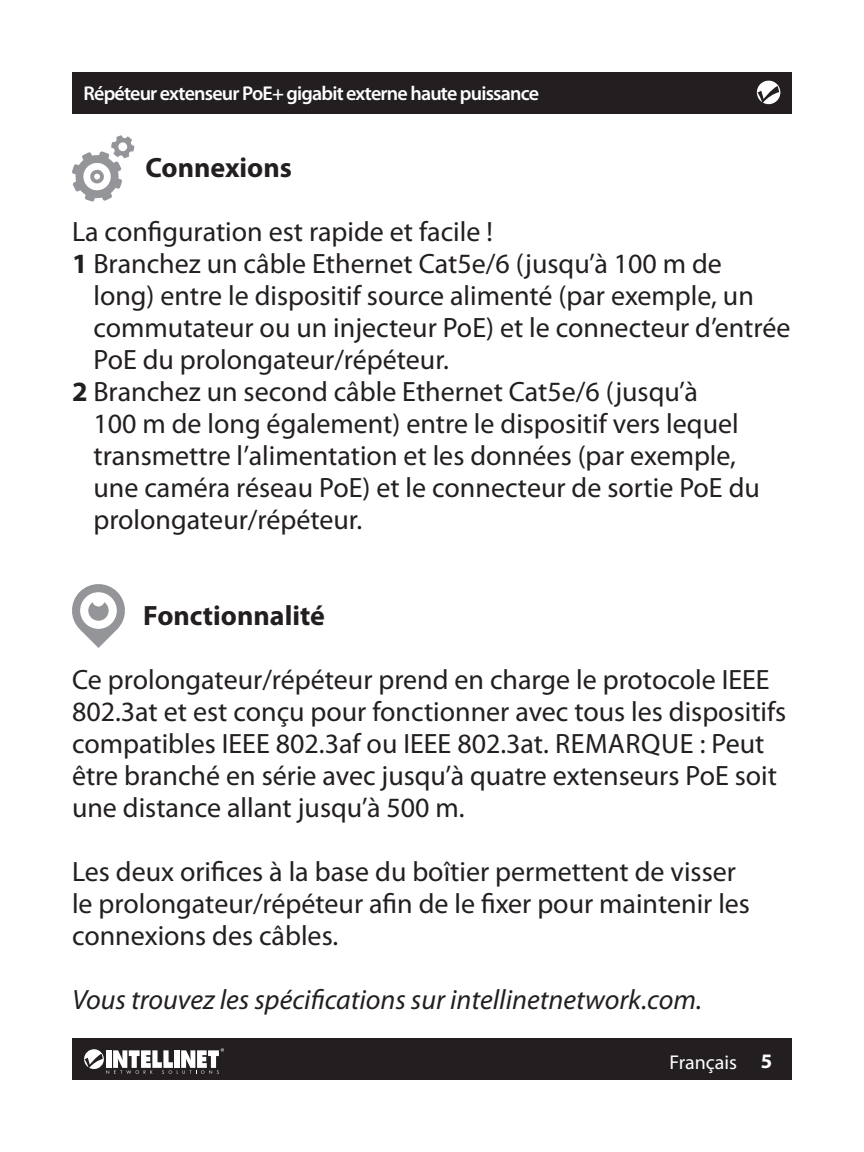
<style>
.page{position:relative;width:864px;height:1152px;background:#fff}
.page>*{position:absolute;margin:0;border:0;box-sizing:border-box;transform-origin:0 0}
.t1{font:28px/32px "Myriad Pro";color:#231f20}
.t2{font:italic 28px "Myriad Pro";color:#231f20}
.t3{font:700 28px "Myriad Pro";color:#231f20}
.t4{font:700 20.8px "Myriad Pro";color:#fff}
.t5{font:600 20px "Myriad Pro";letter-spacing:-.04em;color:#fff}
.t6{font:20px "Myriad Pro";color:#fff}
.s1{font-weight:700}
</style>
<div class="page">
<div style="left:72px;top:72px;width:720px;height:41px;background:#231f20"></div>
<svg style="left:757px;top:81px;width:23px;height:23px"></svg>
<div style="left:72px;top:1039px;width:720px;height:41px;background:#231f20"></div>
<svg style="left:84px;top:1048px;width:140px;height:26px"></svg>
<svg style="left:72px;top:584px;width:53px;height:64px"></svg>
<svg style="left:72px;top:135px;width:62px;height:67px"></svg>
<p class="t5" style="left:84px;top:81px;width:457px">Répéteur extenseur PoE+ gigabit externe haute puissance</p>
<p class="t3" style="left:146px;top:149px;width:148px">Connexions</p>
<p class="t1" style="left:72px;top:215px;width:422px">La configuration est rapide et facile !</p>
<p class="t1" style="left:93px;top:247px;width:699px;text-indent:-21px"><span class="s1">1</span> Branchez un câble Ethernet Cat5e/6 (jusqu’à 100 m de<br>long) entre le dispositif source alimenté (par exemple, un commutateur ou un injecteur PoE) et le connecteur d’entrée PoE du prolongateur/répéteur.</p>
<p class="t1" style="left:93px;top:375px;width:668px;text-indent:-21px"><span class="s1">2</span> Branchez un second câble Ethernet Cat5e/6 (jusqu’à<br>100 m de long également) entre le dispositif vers lequel transmettre l’alimentation et les données (par exemple, une caméra réseau PoE) et le connecteur de sortie PoE du prolongateur/répéteur.</p>
<p class="t3" style="left:143px;top:597px;width:183px">Fonctionnalité</p>
<p class="t1" style="left:72px;top:663px;width:716px">Ce prolongateur/répéteur prend en charge le protocole IEEE 802.3at et est conçu pour fonctionner avec tous les dispositifs compatibles IEEE 802.3af ou IEEE 802.3at. REMARQUE : Peut être branché en série avec jusqu’à quatre extenseurs PoE soit une distance allant jusqu’à 500 m.</p>
<p class="t1" style="left:72px;top:855px;width:680px">Les deux orifices à la base du boîtier permettent de visser le prolongateur/répéteur afin de le fixer pour maintenir les connexions des câbles.</p>
<p class="t2" style="left:72px;top:982px;width:632px">Vous trouvez les spécifications sur intellinetnetwork.com.</p>
<p class="t6" style="left:669px;top:1049px;width:69px">Français</p>
<p class="t4" style="left:761px;top:1048px;width:13px">5</p>
</div>
